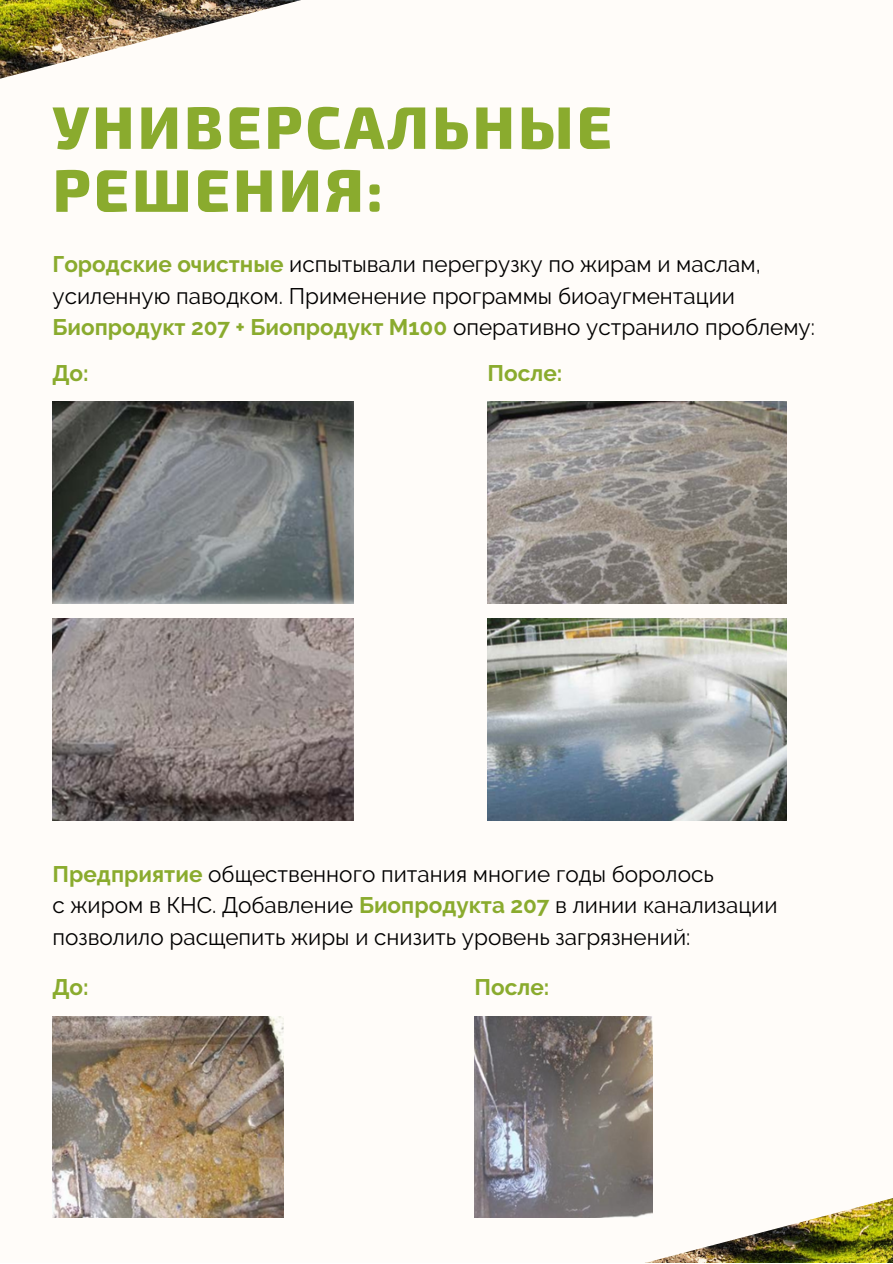
<style>
.page{position:relative;width:893px;height:1264px;background:#fff}
.page>*{position:absolute;margin:0;border:0;box-sizing:border-box;transform-origin:0 0}
.t1{font:800 60px/63px "Exo 2";letter-spacing:.05em;color:#8aab2e}
.t2{font:22.5px/31.5px "Raleway";color:#000}
.t3{font:700 22.5px "Raleway";color:#8aab2e}
.s1{font-weight:700;color:#8aab2e}
</style>
<div class="page">
<div style="left:0;top:0;width:892px;height:1262px;background:#fffcf9"></div>
<img style="left:490px;top:1187px;width:402px;height:75px">
<img style="left:0;top:0;width:301px;height:79px">
<img style="left:53px;top:401px;width:301px;height:203px">
<img style="left:53px;top:618px;width:301px;height:202px">
<img style="left:487px;top:401px;width:299px;height:203px">
<img style="left:487px;top:618px;width:299px;height:202px">
<img style="left:53px;top:1016px;width:230px;height:201px">
<img style="left:474px;top:1016px;width:178px;height:201px">
<p class="t1" style="left:53px;top:92px;width:561px">УНИВЕРСАЛЬНЫЕ<br>РЕШЕНИЯ:</p>
<p class="t2" style="left:53px;top:249px;width:763px"><span class="s1">Городские очистные</span> испытывали перегрузку по жирам и маслам, усиленную паводком. Применение программы биоаугментации<br><span class="s1">Биопродукт 207 + Биопродукт М100</span> оперативно устранило проблему:</p>
<p class="t3" style="left:53px;top:360px;width:38px">До:</p>
<p class="t3" style="left:487px;top:360px;width:76px">После:</p>
<p class="t2" style="left:53px;top:858px;width:662px"><span class="s1">Предприятие</span> общественного питания многие годы боролось</p>
<p class="t2" style="left:53px;top:889px;width:726px">с жиром в КНС. Добавление <span class="s1">Биопродукта 207</span> в линии канализации позволило расщепить жиры и снизить уровень загрязнений:</p>
<p class="t3" style="left:53px;top:973px;width:38px">До:</p>
<p class="t3" style="left:474px;top:973px;width:76px">После:</p>
</div>
